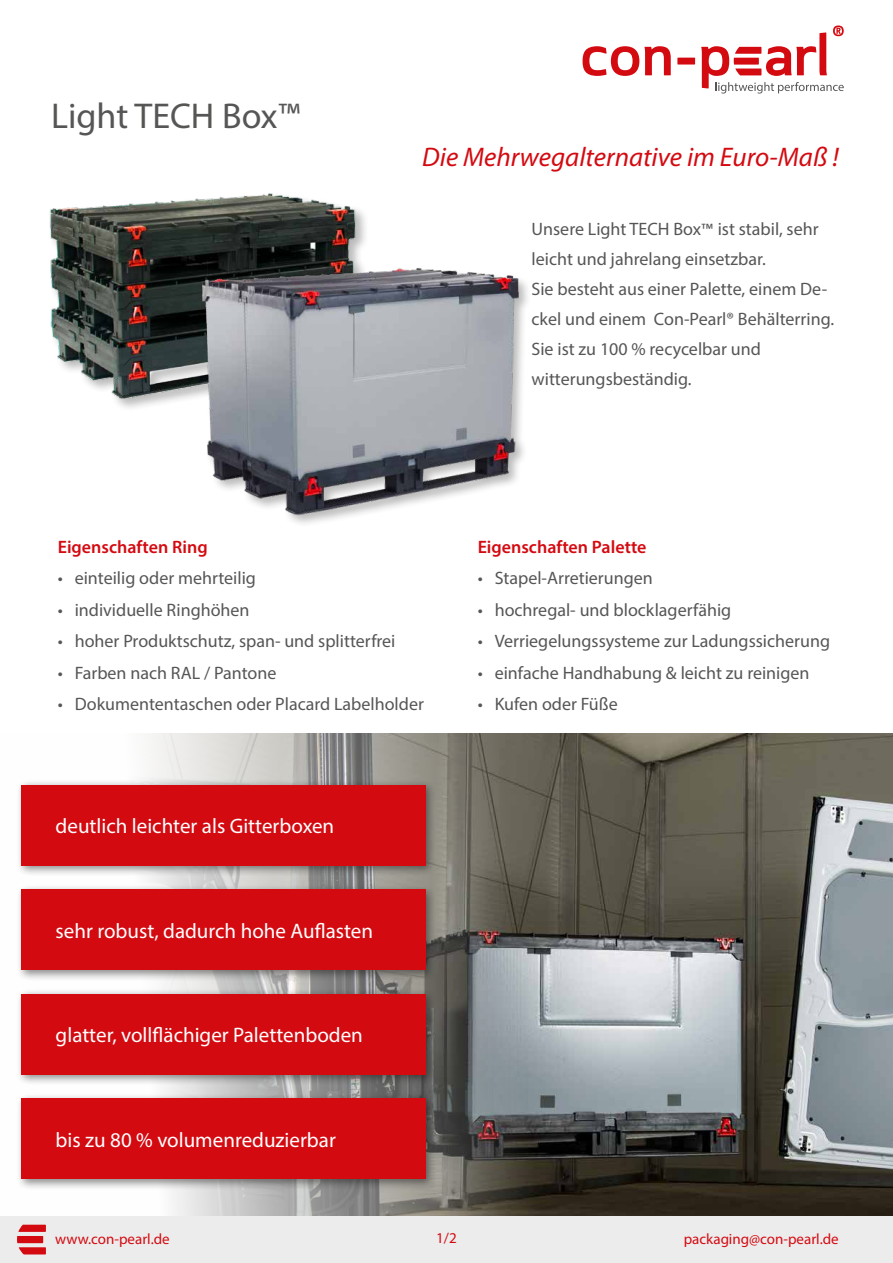
<style>
.page{position:relative;width:893px;height:1263px;background:#fff}
.page>*{position:absolute;margin:0;border:0;box-sizing:border-box;transform-origin:0 0}
.t1{font:36px "Myriad Pro";color:#565655}
.t2{font:italic 27px "Myriad Pro";color:#d40a11}
.t3{font:21px "Myriad Pro";color:#fff}
.t4{font:18px/30px "Myriad Pro";color:#565655}
.t5{font:600 18px "Myriad Pro";color:#d40a11}
.t6{font:15px "Myriad Pro";color:#d40a11}
.s1{font-family:"Calibri"}
</style>
<div class="page">
<img style="left:145px;top:733px;width:748px;height:483px">
<img style="left:50px;top:193px;width:316px;height:215px">
<div style="left:200px;top:266px;width:332px;height:261px;background:#181716;opacity:.3"></div>
<img style="left:199px;top:261px;width:324px;height:255px">
<div style="left:16px;top:779px;width:421px;height:98px;background:#181716;opacity:.5"></div>
<div style="left:21px;top:785px;width:405px;height:80px;background:#d40a11"></div>
<div style="left:16px;top:989px;width:421px;height:97px;background:#181716;opacity:.5"></div>
<div style="left:21px;top:994px;width:405px;height:80px;background:#d40a11"></div>
<div style="left:16px;top:1093px;width:421px;height:97px;background:#181716;opacity:.5"></div>
<div style="left:21px;top:1098px;width:405px;height:81px;background:#d40a11"></div>
<div style="left:16px;top:884px;width:421px;height:97px;background:#181716;opacity:.5"></div>
<div style="left:21px;top:889px;width:405px;height:81px;background:#d40a11"></div>
<div style="left:677px;top:58px;width:18px;height:7px;background:#d40a11"></div>
<svg style="left:583px;top:46px;width:88px;height:30px"></svg>
<svg style="left:701px;top:26px;width:143px;height:68px"></svg>
<div style="left:0;top:1216px;width:893px;height:47px;background:#ececec"></div>
<svg style="left:17px;top:1225px;width:29px;height:29px"></svg>
<h1 class="t1" style="left:51px;top:94px;width:250px">Light TECH Box™</h1>
<h2 class="t2" style="left:422px;top:141px;width:418px">Die Mehrwegalternative im Euro-Maß !</h2>
<p class="t4" style="left:531px;top:214px;width:304px">Unsere Light TECH Box<span class="s1">™</span> ist stabil, sehr leicht und jahrelang einsetzbar.<br>Sie besteht aus einer Palette, einem De&shy;ckel und einem Con-Pearl® Behälterring.<br>Sie ist zu 100 % recycelbar und witterungsbeständig.</p>
<p class="t5" style="left:58px;top:535px;width:151px">Eigenschaften Ring</p>
<p class="t4" style="left:58px;top:563px;width:200px">• einteilig oder mehrteilig</p>
<p class="t4" style="left:58px;top:594px;width:193px">• individuelle Ringhöhen</p>
<p class="t4" style="left:58px;top:626px;width:339px">• hoher Produktschutz, span- und splitterfrei</p>
<p class="t4" style="left:58px;top:657px;width:220px">• Farben nach RAL / Pantone</p>
<p class="t4" style="left:58px;top:689px;width:368px">• Dokumententaschen oder Placard Labelholder</p>
<p class="t3" style="left:56px;top:813px;width:280px">deutlich leichter als Gitterboxen</p>
<p class="t3" style="left:56px;top:917px;width:319px">sehr robust, dadurch hohe Auflasten</p>
<p class="t3" style="left:56px;top:1022px;width:309px">glatter, vollflächiger Palettenboden</p>
<p class="t3" style="left:56px;top:1127px;width:282px">bis zu 80 % volumenreduzierbar</p>
<p class="t5" style="left:478px;top:535px;width:170px">Eigenschaften Palette</p>
<p class="t4" style="left:478px;top:563px;width:177px">• Stapel-Arretierungen</p>
<p class="t4" style="left:478px;top:594px;width:255px">• hochregal- und blocklagerfähig</p>
<p class="t4" style="left:478px;top:626px;width:354px">• Verriegelungssysteme zur Ladungssicherung</p>
<p class="t4" style="left:478px;top:657px;width:333px">• einfache Handhabung &amp; leicht zu reinigen</p>
<p class="t4" style="left:478px;top:689px;width:142px">• Kufen oder Füße</p>
<p class="t6" style="left:55px;top:1230px;width:116px">www.con-pearl.de</p>
<p class="t6" style="left:436px;top:1229px;width:22px">1/2</p>
<p class="t6" style="left:684px;top:1230px;width:157px">packaging@con-pearl.de</p>
</div>
